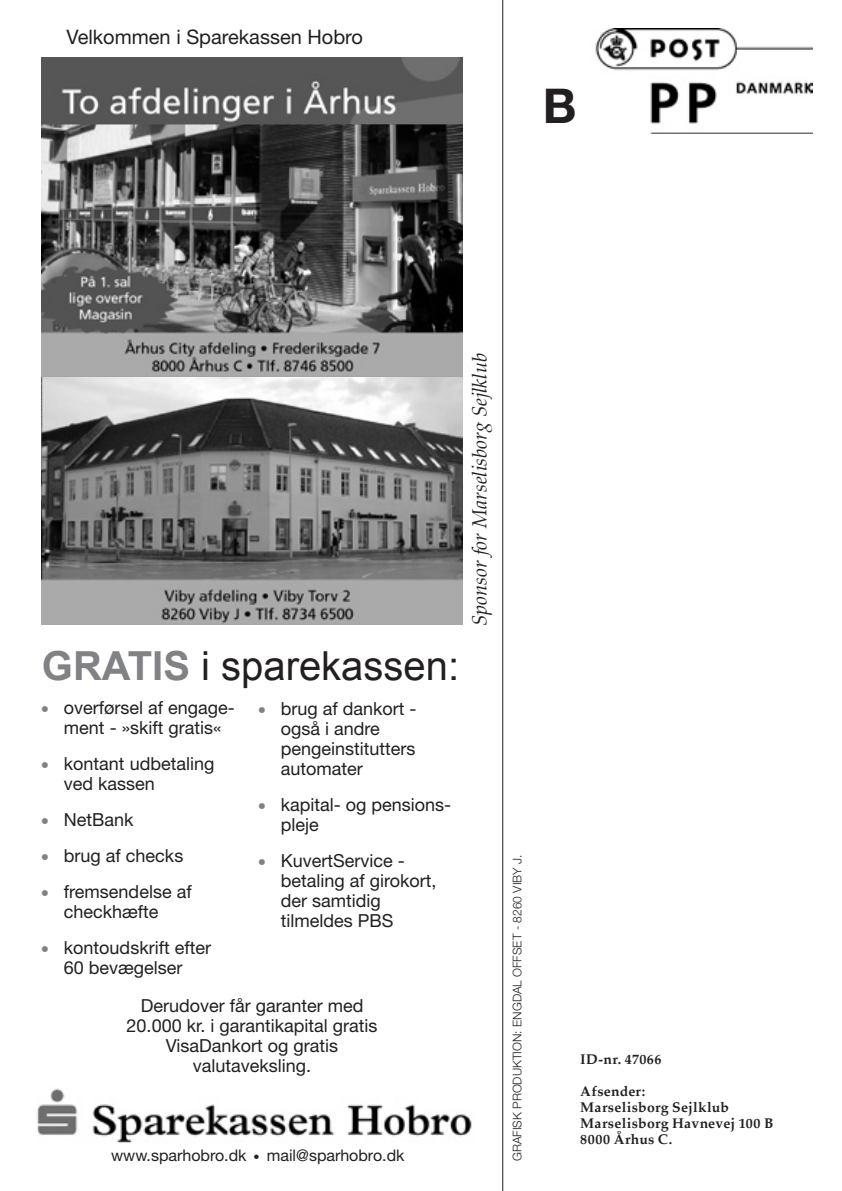
<style>
.page{position:relative;width:842px;height:1191px;background:#fff}
.page>*{position:absolute;margin:0;border:0;box-sizing:border-box;transform-origin:0 0}
.t1{font:700 48px "Helvetica Neue";color:#231f20}
.t2{font:40px "Arial";color:#231f20}
.t3{font:italic 20px "Palatino";color:#231f20}
.t4{font:20px "Helvetica Neue";color:#231f20}
.t5{font:18px/20px "Helvetica Neue";color:#231f20}
.t6{font:16px "Helvetica Neue";color:#231f20}
.t7{font:700 14px/16px "Palatino";letter-spacing:.02em;color:#231f20}
.t8{font:300 12px "Helvetica Neue";color:#231f20}
.t9{font:8px "Monotype Sorts";color:#808285}
.t10{font:6px "Monotype Sorts";color:#231f20}
.s1{font-weight:700;color:#808285}
</style>
<div class="page">
<img style="left:595px;top:28px;width:218px;height:105px">
<img style="left:42px;top:124px;width:420px;height:501px">
<img style="left:37px;top:1088px;width:435px;height:55px">
<img style="left:42px;top:57px;width:420px;height:67px">
<hr style="left:502px;top:0;width:1px;height:1191px;background:#231f20">
<p class="t4" style="left:67px;top:25px;width:298px">Velkommen i Sparekassen Hobro</p>
<h1 class="t1" style="left:543px;top:76px;width:35px">B</h1>
<h2 class="t2" style="left:42px;top:643px;width:419px"><span class="s1">GRATIS</span> i sparekassen:</h2>
<p class="t9" style="left:42px;top:705px;width:8px">l</p>
<p class="t5" style="left:64px;top:697px;width:172px">overførsel af engage&shy;ment - »skift gratis«</p>
<p class="t9" style="left:42px;top:761px;width:8px">l</p>
<p class="t5" style="left:64px;top:753px;width:152px">kontant udbetaling ved kassen</p>
<p class="t9" style="left:42px;top:817px;width:8px">l</p>
<p class="t5" style="left:64px;top:809px;width:71px">NetBank</p>
<p class="t9" style="left:42px;top:853px;width:8px">l</p>
<p class="t5" style="left:64px;top:845px;width:121px">brug af checks</p>
<p class="t9" style="left:42px;top:889px;width:8px">l</p>
<p class="t5" style="left:64px;top:881px;width:129px">fremsendelse af checkhæfte</p>
<p class="t9" style="left:42px;top:945px;width:8px">l</p>
<p class="t5" style="left:64px;top:937px;width:149px">kontoudskrift efter<br>60 bevægelser</p>
<p class="t9" style="left:259px;top:706px;width:8px">l</p>
<p class="t5" style="left:281px;top:698px;width:137px">brug af dankort - også i andre pengeinstitutters automater</p>
<p class="t9" style="left:259px;top:802px;width:8px">l</p>
<p class="t5" style="left:281px;top:794px;width:172px">kapital- og pensions&shy;pleje</p>
<p class="t9" style="left:259px;top:858px;width:8px">l</p>
<p class="t5" style="left:281px;top:850px;width:157px">KuvertService - betaling af girokort, der samtidig tilmeldes PBS</p>
<p class="t5" style="left:127px;top:995px;width:252px;text-align:center">Derudover får garanter med<br>20.000 kr. i garantikapital gratis<br>VisaDankort og gratis valutaveksling.</p>
<p class="t3" style="left:468px;top:626px;width:274px;rotate:-90deg">Sponsor for Marselisborg Sejlklub</p>
<p class="t6" style="left:111px;top:1145px;width:137px">www.sparhobro.dk</p>
<p class="t10" style="left:254px;top:1154px;width:6px">l</p>
<p class="t6" style="left:267px;top:1145px;width:139px">mail@sparhobro.dk</p>
<p class="t8" style="left:510px;top:1161px;width:308px;rotate:-90deg">GRAFISK PRODUKTION: ENGDAL OFFSET - 8260 VIBY J.</p>
<p class="t7" style="left:580px;top:1052px;width:83px">ID-nr. 47066</p>
<p class="t7" style="left:580px;top:1084px;width:195px">Afsender:<br>Marselisborg Sejlklub<br>Marselisborg Havnevej 100 B<br>8000 Århus C.</p>
</div>
